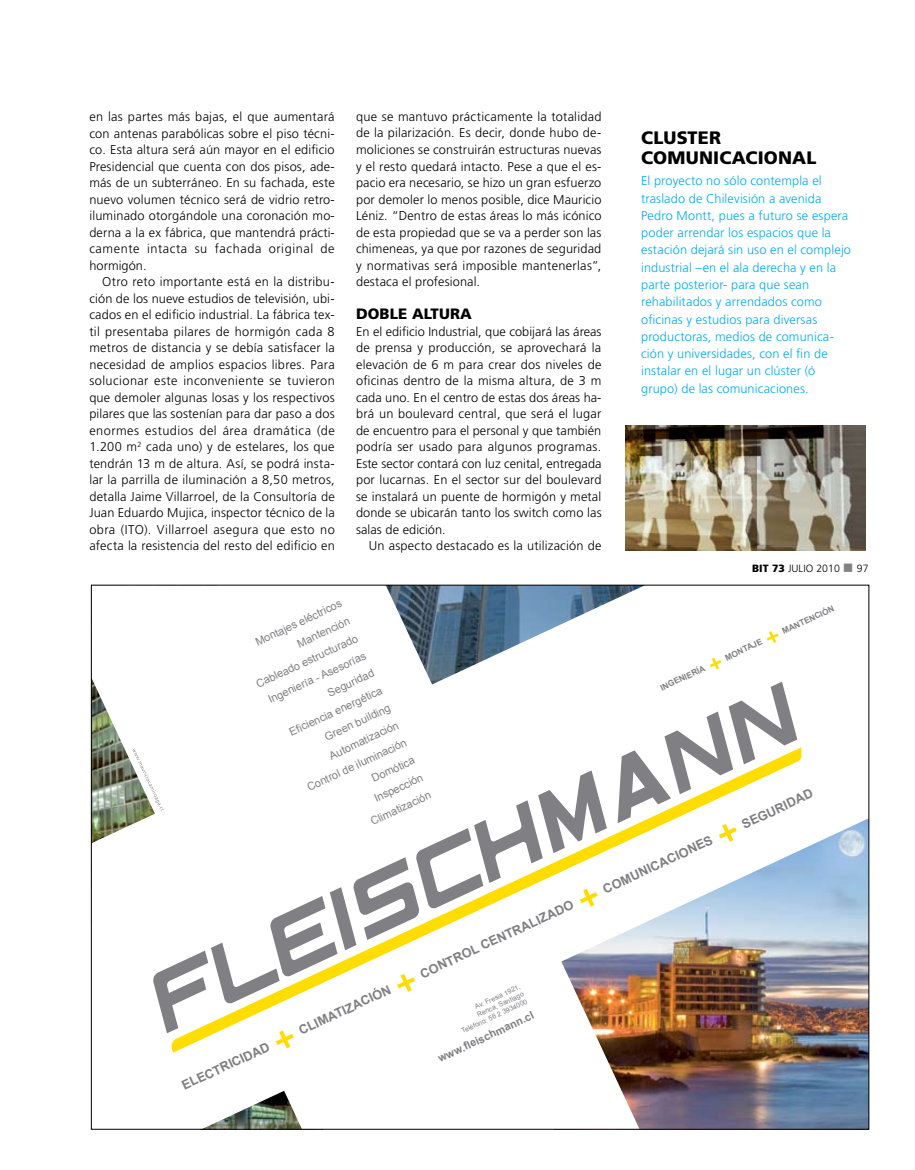
<style>
.page{position:relative;width:915px;height:1170px;background:#fff}
.page>*{position:absolute;margin:0;border:0;box-sizing:border-box;transform-origin:0 0}
.t1{font:900 18px/19.5px "Frutiger";letter-spacing:.01em;color:#000}
.t2{font:900 15px "Frutiger";letter-spacing:.005em;color:#000}
.t3{font:300 12.75px/16.5px "Frutiger";letter-spacing:.015em;color:#000;text-align:justify}
.t4{font:300 12.75px/17.2px "Frutiger";letter-spacing:.01em;color:#00adef}
.t5{font:700 12.75px "Arial";color:#807f83}
.t6{font:10.95px/19.2px "Arial";color:#807f83;text-align:right}
.t7{font:700 10.95px "Arial";color:#807f83}
.t8{font:300 10.5px "Frutiger";letter-spacing:.005em;color:#000}
.t9{font:700 8.25px "Arial";color:#807f83}
.t10{font:6.9px/8.2px "Arial";color:#807f83;text-align:right}
.s1{font-weight:900}
.s2{color:#808284}
</style>
<div class="page">
<img style="left:756px;top:425px;width:109px;height:125px">
<img style="left:625px;top:425px;width:131px;height:125px">
<img style="left:93px;top:587px;width:773px;height:540px">
<svg style="left:709px;top:657px;width:12px;height:12px"></svg>
<svg style="left:766px;top:631px;width:12px;height:11px"></svg>
<img style="left:171px;top:747px;width:631px;height:305px">
<svg style="left:132px;top:748px;width:474px;height:300px"></svg>
<svg style="left:617px;top:681px;width:180px;height:160px"></svg>
<p class="t3" style="left:89px;top:108px;width:247px">en las partes más bajas, el que aumentará con antenas parabólicas sobre el piso técni&shy;co. Esta altura será aún mayor en el edificio Presidencial que cuenta con dos pisos, ade&shy;más de un subterráneo. En su fachada, este nuevo volumen técnico será de vidrio retro&shy;iluminado otorgándole una coronación mo&shy;derna a la ex fábrica, que mantendrá prácti&shy;camente intacta su fachada original de hormigón.</p>
<p class="t3" style="left:89px;top:273px;width:247px;text-indent:13px">Otro reto importante está en la distribu&shy;ción de los nueve estudios de televisión, ubi&shy;cados en el edificio industrial. La fábrica tex&shy;til presentaba pilares de hormigón cada 8 metros de distancia y se debía satisfacer la necesidad de amplios espacios libres. Para solucionar este inconveniente se tuvieron que demoler algunas losas y los respectivos pilares que las sostenían para dar paso a dos enormes estudios del área dramática (de 1.200 m<sup>2</sup> cada uno) y de estelares, los que tendrán 13 m de altura. Así, se podrá insta&shy;lar la parrilla de iluminación a 8,50 metros, detalla Jaime Villarroel, de la Consultoría de Juan Eduardo Mujica, inspector técnico de la obra (ITO). Villarroel asegura que esto no afecta la resistencia del resto del edificio en</p>
<p class="t3" style="left:356px;top:108px;width:247px">que se mantuvo prácticamente la totalidad de la pilarización. Es decir, donde hubo de&shy;moliciones se construirán estructuras nuevas y el resto quedará intacto. Pese a que el es&shy;pacio era necesario, se hizo un gran esfuerzo por demoler lo menos posible, dice Mauricio Léniz. “Dentro de estas áreas lo más icónico de esta propiedad que se va a perder son las chimeneas, ya que por razones de seguridad y normativas será imposible mantenerlas”, destaca el profesional.</p>
<p class="t2" style="left:356px;top:305px;width:117px">DOBLE ALTURA</p>
<p class="t3" style="left:356px;top:323px;width:247px">En el edificio Industrial, que cobijará las áreas de prensa y producción, se aprovechará la elevación de 6 m para crear dos niveles de oficinas dentro de la misma altura, de 3 m cada uno. En el centro de estas dos áreas ha&shy;brá un boulevard central, que será el lugar de encuentro para el personal y que también podría ser usado para algunos programas.<br>Este sector contará con luz cenital, entregada por lucarnas. En el sector sur del boulevard se instalará un puente de hormigón y metal donde se ubicarán tanto los switch como las salas de edición.</p>
<p class="t3" style="left:368px;top:537px;width:234px">U n aspecto destacado es la utilización de</p>
<p class="t6" style="left:236px;top:641px;width:112px;rotate:-25deg">Montajes eléctricos<br>Mantención<br>Cableado estructurado<br>Ingeniería - Asesorías<br>Seguridad<br>Eficiencia energética<br>Green building<br>Automatización<br>Control de iluminación<br>Domótica<br>Inspección<br>Climatización</p>
<h1 class="t1" style="left:641px;top:128px;width:175px">CLUSTER<br>COMUNICACIONAL</h1>
<p class="t4" style="left:641px;top:172px;width:211px">El proyecto no sólo contempla el traslado de Chilevisión a avenida Pedro Montt, pues a futuro se espera poder arrendar los espacios que la estación dejará sin uso en el complejo industrial –en el ala derecha y en la parte posterior- para que sean rehabilitados y arrendados como oficinas y estudios para diversas productoras, medios de comunica&shy;ción y universidades, con el fin de instalar en el lugar un clúster (ó grupo) de las comunicaciones.</p>
<p class="t8" style="left:752px;top:562px;width:118px"><span class="s1">BIT 73</span> julio 2010 <span class="s2">■</span> 97</p>
<p class="t9" style="left:658px;top:683px;width:50px;rotate:-25deg">INGENIERÍA</p>
<p class="t9" style="left:723px;top:653px;width:42px;rotate:-25deg">MONTAJE</p>
<p class="t9" style="left:780px;top:626px;width:58px;rotate:-25deg">MANTENCIÓN</p>
<p class="t5" style="left:739px;top:817px;width:78px;rotate:-25deg">SEGURIDAD</p>
<p class="t5" style="left:179px;top:1078px;width:97px;rotate:-25deg">ELECTRICIDAD</p>
<p class="t5" style="left:296px;top:1023px;width:102px;rotate:-25deg">CLIMATIZACIÓN</p>
<p class="t5" style="left:417px;top:966px;width:169px;rotate:-25deg">CONTROL CENTRALIZADO</p>
<p class="t10" style="left:453px;top:1012px;width:73px;rotate:-25deg">Av. Fresia 1921,<br>Renca, Santiago<br>Teléfono: 56 2 3934000</p>
<p class="t7" style="left:435px;top:1052px;width:106px;rotate:-25deg">www.fleischmann.cl</p>
<p class="t5" style="left:600px;top:882px;width:121px;rotate:-25deg">COMUNICACIONES</p>
</div>
